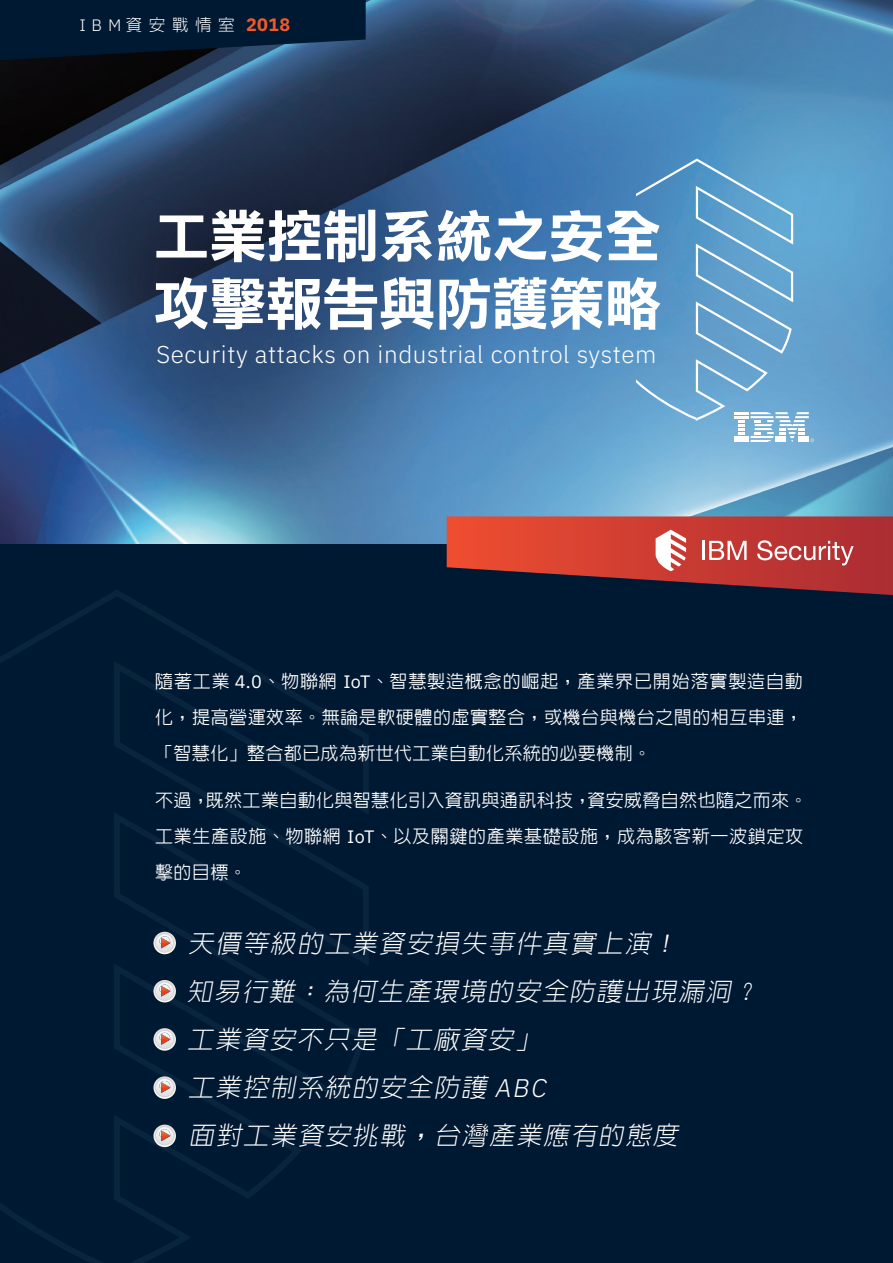
<style>
.page{position:relative;width:893px;height:1263px;background:#fff}
.page>*{position:absolute;margin:0;border:0;box-sizing:border-box;transform-origin:0 0}
.t1{font:57px "DF Li Hei Std W7";letter-spacing:-.01em;color:#fff}
.t2{font:italic 300 25.5px "New Gothic";color:#fff}
.t3{font:300 24.3px "IBM Plex Sans";letter-spacing:.025em;color:#fff}
.t4{font:500 18px/36px "New Gothic";letter-spacing:.02em;color:#fff;text-align:justify}
.t5{font:300 16.5px "New Gothic";letter-spacing:.395em;color:#fff}
.s1{font-family:"IBM Plex Sans"}
.s2{font-family:"IBM Plex Sans";font-weight:700;font-size:18px;color:#f15929}
.s3{font-family:"IBM Plex Sans";font-weight:400}
</style>
<div class="page">
<div style="left:0;top:513px;width:893px;height:750px;background:#001932"></div>
<img style="left:0;top:0;width:893px;height:544px">
<svg style="left:637px;top:157px;width:177px;height:285px;background:#6aa5cf"></svg>
<svg style="left:0;top:590px;width:368px;height:673px"></svg>
<svg style="left:153px;top:932px;width:23px;height:22px"></svg>
<svg style="left:153px;top:1028px;width:23px;height:23px"></svg>
<svg style="left:153px;top:980px;width:23px;height:22px"></svg>
<svg style="left:153px;top:1076px;width:23px;height:23px"></svg>
<svg style="left:153px;top:1124px;width:23px;height:23px"></svg>
<svg style="left:447px;top:516px;width:446px;height:79px"></svg>
<svg style="left:0;top:0;width:366px;height:61px;background:#061f38"></svg>
<p class="t5" style="left:79px;top:16px;width:212px"><span class="s1">I B M</span>資安戰情室 <span class="s2">2018</span></p>
<p class="t1" style="left:153px;top:205px;width:510px">工業控制系統之安全</p>
<p class="t1" style="left:153px;top:273px;width:510px">攻擊報告與防護策略</p>
<p class="t3" style="left:156px;top:336px;width:502px">Security attacks on industrial control system</p>
<p class="t4" style="left:155px;top:663px;width:649px">隨著工業 <span class="s3">4.0</span>、物聯網 <span class="s3">IoT</span>、智慧製造概念的崛起，產業界已開始落實製造自動化，提高營運效率。無論是軟硬體的虛實整合，或機台與機台之間的相互串連，「智慧化」整合都已成為新世代工業自動化系統的必要機制。</p>
<p class="t4" style="left:155px;top:782px;width:654px;text-align:left">不過，既然工業自動化與智慧化引入資訊與通訊科技，資安威脅自然也隨之而來。工業生產設施、物聯網 <span class="s3">IoT</span>、以及關鍵的產業基礎設施，成為駭客新一波鎖定攻擊的目標。</p>
<p class="t2" style="left:188px;top:930px;width:495px">天價等級的工業資安損失事件真實上演！</p>
<p class="t2" style="left:187px;top:978px;width:577px">知易行難：為何生產環境的安全防護出現漏洞？</p>
<p class="t2" style="left:187px;top:1026px;width:359px">工業資安不只是「工廠資安」</p>
<p class="t2" style="left:188px;top:1074px;width:366px">工業控制系統的安全防護 <span class="s1">ABC</span></p>
<p class="t2" style="left:189px;top:1122px;width:495px">面對工業資安挑戰，台灣產業應有的態度</p>
</div>
